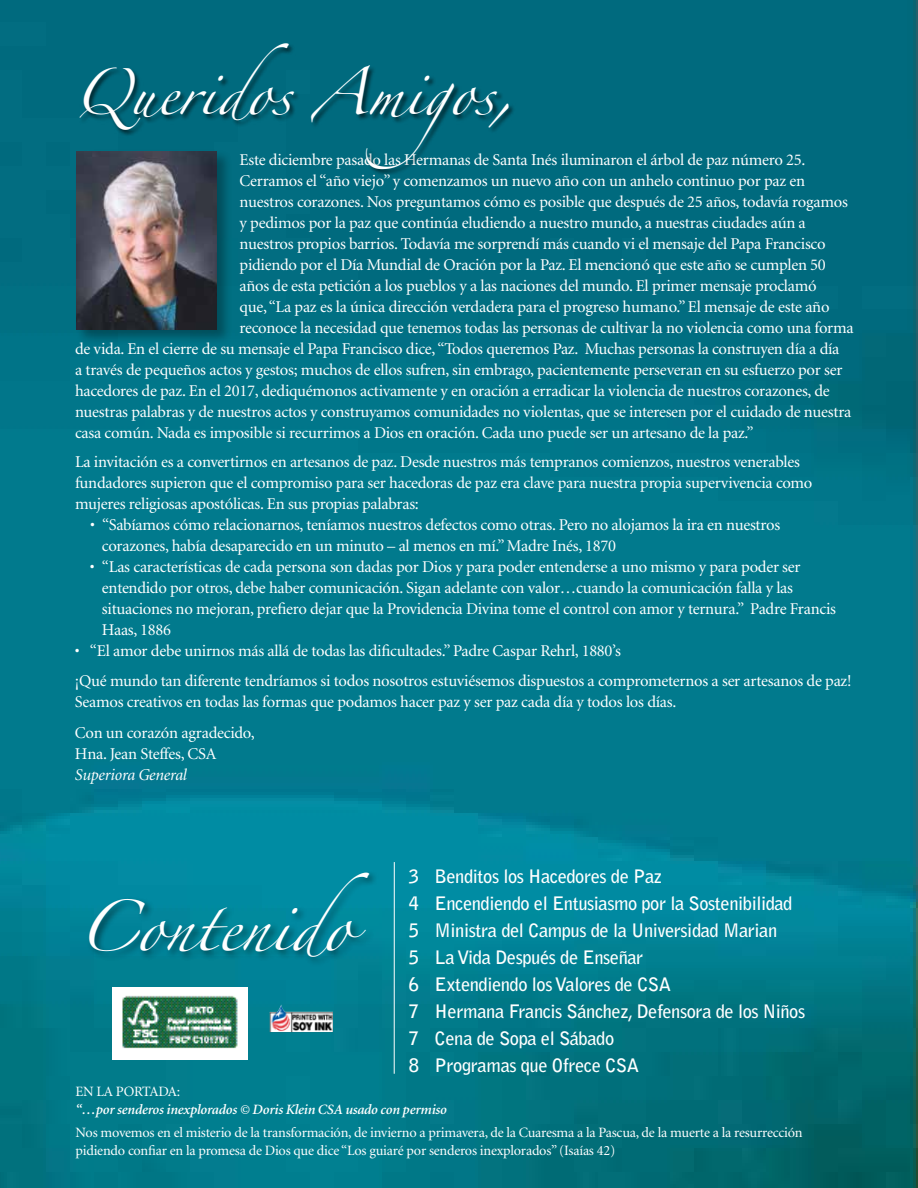
<style>
.page{position:relative;width:918px;height:1188px;background:#fff}
.page>*{position:absolute;margin:0;border:0;box-sizing:border-box;transform-origin:0 0}
.t1{font:45.75px "Zapfino";color:#fff}
.t2{font:41.85px "Zapfino";color:#fff}
.t3{font:700 18.45px/27px "Bell Gothic";letter-spacing:-.025em;color:#fff}
.t4{font:16.5px/21px "Minion";letter-spacing:-.015em;color:#fff}
.t5{font:italic 16.5px "Minion";letter-spacing:-.015em;color:#fff}
.t6{font:14.25px/18px "Minion";letter-spacing:-.015em;color:#fff}
.t7{font:italic 600 14.25px "Minion";letter-spacing:-.015em;color:#fff}
</style>
<div class="page">
<img style="left:0;top:0;width:918px;height:1188px">
<div style="left:76px;top:150px;width:157px;height:196px;background:#000;opacity:.3"></div>
<img style="left:77px;top:151px;width:140px;height:179px">
<div style="left:79px;top:43px;width:437px;height:133px;background:#000;opacity:.65"></div>
<hr style="left:394px;top:862px;width:1px;height:212px;background:#fff">
<div style="left:87px;top:870px;width:292px;height:97px;background:#000;opacity:.5"></div>
<img style="left:270px;top:1005px;width:63px;height:27px">
<img style="left:113px;top:988px;width:135px;height:72px">
<h2 class="t2" style="left:73px;top:76px;width:441px">Queridos Amigos,</h2>
<p class="t4" style="left:240px;top:150px;width:567px">Este diciembre pasado las Hermanas de Santa Inés iluminaron el árbol de paz número 25.</p>
<p class="t4" style="left:240px;top:171px;width:567px">Cerramos el “año viejo” y comenzamos un nuevo año con un anhelo continuo por paz en</p>
<p class="t4" style="left:240px;top:192px;width:610px">nuestros corazones. Nos preguntamos cómo es posible que después de 25 años, todavía rogamos</p>
<p class="t4" style="left:240px;top:213px;width:568px">y pedimos por la paz que continúa eludiendo a nuestro mundo, a nuestras ciudades aún a</p>
<p class="t4" style="left:240px;top:234px;width:587px">nuestros propios barrios. Todavía me sorprendí más cuando vi el mensaje del Papa Francisco</p>
<p class="t4" style="left:240px;top:255px;width:588px">pidiendo por el Día Mundial de Oración por la Paz. El mencionó que este año se cumplen 50</p>
<p class="t4" style="left:240px;top:276px;width:579px">años de esta petición a los pueblos y a las naciones del mundo. El primer mensaje proclamó</p>
<p class="t4" style="left:240px;top:297px;width:591px">que, “La paz es la única dirección verdadera para el progreso humano.” El mensaje de este año</p>
<p class="t4" style="left:240px;top:318px;width:616px">reconoce la necesidad que tenemos todas las personas de cultivar la no violencia como una forma</p>
<p class="t4" style="left:75px;top:339px;width:766px">de vida. En el cierre de su mensaje el Papa Francisco dice, “Todos queremos Paz. Muchas personas la construyen día a día</p>
<p class="t4" style="left:75px;top:360px;width:769px">a través de pequeños actos y gestos; muchos de ellos sufren, sin embrago, pacientemente perseveran en su esfuerzo por ser</p>
<p class="t4" style="left:75px;top:381px;width:756px">hacedores de paz. En el 2017, dediquémonos activamente y en oración a erradicar la violencia de nuestros corazones, de</p>
<p class="t4" style="left:75px;top:402px;width:778px">nuestras palabras y de nuestros actos y construyamos comunidades no violentas, que se interesen por el cuidado de nuestra</p>
<p class="t4" style="left:75px;top:423px;width:680px">casa común. Nada es imposible si recurrimos a Dios en oración. Cada uno puede ser un artesano de la paz.”</p>
<p class="t4" style="left:75px;top:451px;width:739px">La invitación es a convertirnos en artesanos de paz. Desde nuestros más tempranos comienzos, nuestros venerables fundadores supieron que el compromiso para ser hacedoras de paz era clave para nuestra propia supervivencia como mujeres religiosas apostólicas. En sus propias palabras:</p>
<p class="t4" style="left:102px;top:515px;width:680px;text-indent:-12px">• “Sabíamos cómo relacionarnos, teníamos nuestros defectos como otras. Pero no alojamos la ira en nuestros corazones, había desaparecido en un minuto – al menos en mí.” Madre Inés, 1870</p>
<p class="t4" style="left:102px;top:557px;width:736px;text-indent:-12px">• “Las características de cada persona son dadas por Dios y para poder entenderse a uno mismo y para poder ser entendido por otros, debe haber comunicación. Sigan adelante con valor…cuando la comunicación falla y las situaciones no mejoran, prefiero dejar que la Providencia Divina tome el control con amor y ternura.” Padre Francis Haas, 1886</p>
<p class="t4" style="left:75px;top:636px;width:778px;line-height:30px">• “El amor debe unirnos más allá de todas las dificultades.” Padre Caspar Rehrl, 1880’s<br>¡Qué mundo tan diferente tendríamos si todos nosotros estuviésemos dispuestos a comprometernos a ser artesanos de paz!</p>
<p class="t4" style="left:75px;top:686px;width:603px;line-height:31.5px">Seamos creativos en todas las formas que podamos hacer paz y ser paz cada día y todos los días.<br>Con un corazón agradecido,</p>
<p class="t4" style="left:75px;top:744px;width:143px">Hna. Jean Steffes, CSA</p>
<p class="t5" style="left:75px;top:767px;width:114px">Superiora General</p>
<h1 class="t1" style="left:77px;top:908px;width:294px">Contenido</h1>
<p class="t3" style="left:409px;top:863px;width:398px">3 Benditos los Hacedores de Paz<br>4 Encendiendo el Entusiasmo por la Sostenibilidad 5 Ministra del Campus de la Universidad Marian<br>5 La Vida Después de Enseñar<br>6 Extendiendo los Valores de CSA<br>7 Hermana Francis Sánchez, Defensora de los Niños 7 Cena de Sopa el Sábado<br>8 Programas que Ofrece CSA</p>
<p class="t6" style="left:76px;top:1083px;width:106px">EN LA PORTADA:</p>
<p class="t7" style="left:76px;top:1103px;width:373px">“…por senderos inexplorados © Doris Klein CSA usado con permiso</p>
<p class="t6" style="left:76px;top:1124px;width:729px">Nos movemos en el misterio de la transformación, de invierno a primavera, de la Cuaresma a la Pascua, de la muerte a la resurrección pidiendo confiar en la promesa de Dios que dice “Los guiaré por senderos inexplorados” (Isaías 42)</p>
</div>
